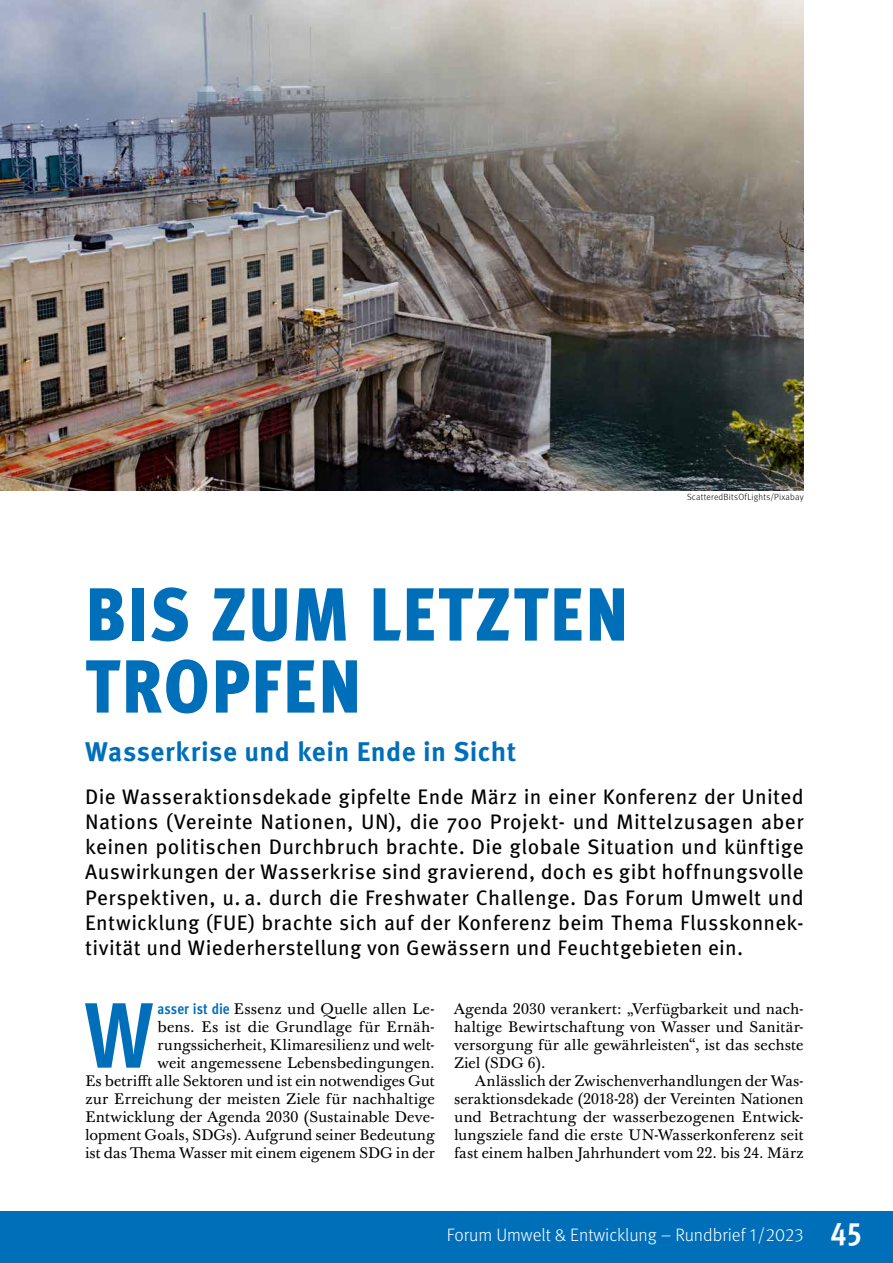
<style>
.page{position:relative;width:893px;height:1263px;background:#fff}
.page>*{position:absolute;margin:0;border:0;box-sizing:border-box;transform-origin:0 0}
.t1{font:700 condensed 93px "Meta Pro";color:#006fba}
.t2{font:900 condensed 75px/72px "Meta Pro";letter-spacing:.03em;color:#006fba}
.t3{font:700 27px "Meta Pro";letter-spacing:.015em;color:#006fba}
.t4{font:21px/25.2px "Meta Pro";letter-spacing:.015em;color:#000;text-align:justify}
.t5{font:300 18px "Meta Pro";color:#fff}
.t6{font:15px/18px "Baskerville 10 Pro";color:#000;text-align:justify}
.t7{font:300 9px "Meta Pro";letter-spacing:.025em;color:#000}
.s1{font-family:"Meta Pro";font-weight:700;font-stretch:condensed;color:#006fba}
.s2{font-weight:700;font-stretch:condensed;font-size:33px}
</style>
<div class="page">
<img style="left:0;top:0;width:804px;height:490px">
<div style="left:0;top:1212px;width:893px;height:51px;background:#006fba"></div>
<p class="t7" style="left:687px;top:491px;width:118px">ScatteredBitsOfLights/Pixabay</p>
<h2 class="t2" style="left:85px;top:575px;width:545px">BIS ZUM LETZTEN<br>TROPFEN</h2>
<h3 class="t3" style="left:85px;top:730px;width:433px">Wasserkrise und kein Ende in Sicht</h3>
<p class="t4" style="left:85px;top:782px;width:720px">Die Wasseraktionsdekade gipfelte Ende März in einer Konferenz der United Nations (Vereinte Nationen, UN), die 700 Projekt- und Mittelzusagen aber keinen politischen Durchbruch brachte. Die globale Situation und künftige Auswirkungen der Wasserkrise sind gravierend, doch es gibt hoffnungsvolle Perspektiven, u. a. durch die Freshwater Challenge. Das Forum Umwelt und Entwicklung (FUE) brachte sich auf der Konferenz beim Thema Flusskonnek&shy;tivität und Wiederherstellung von Gewässern und Feuchtgebieten ein.</p>
<p class="t6" style="left:85px;top:1000px;width:351px;text-align:right"><span class="s1">asser ist die</span> Essenz und Quelle allen Le-<br>bens. Es ist die Grundlage für Ernäh&shy;rungssicherheit, Klimaresilienz und welt-<br>weit angemessene Lebensbedingungen.<br>Es betrifft alle Sektoren und ist ein notwendiges Gut zur Erreichung der meisten Ziele für nachhaltige Entwicklung der Agenda 2030 (Sustainable Deve&shy;lopment Goals, SDGs). Aufgrund seiner Bedeutung ist das Thema Wasser mit einem eigenem SDG in der</p>
<p class="t6" style="left:454px;top:1000px;width:351px">Agenda 2030 verankert: „Verfügbarkeit und nach&shy;haltige Bewirtschaftung von Wasser und Sanitär&shy;versorgung für alle gewährleisten“, ist das sechste Ziel (SDG 6).</p>
<h1 class="t1" style="left:85px;top:964px;width:70px">W</h1>
<p class="t6" style="left:454px;top:1072px;width:351px;text-indent:21px">Anlässlich der Zwischenverhandlungen der Was&shy;seraktionsdekade (2018-28) der Vereinten Nationen und Betrachtung der wasserbezogenen Entwick&shy;lungsziele fand die erste UN-Wasserkonferenz seit fast einem halben Jahrhundert vom 22. bis 24. März</p>
<p class="t5" style="left:447px;top:1222px;width:417px">Forum Umwelt &amp; Entwicklung – Rundbrief 1/2023 <span class="s2">45</span></p>
</div>
